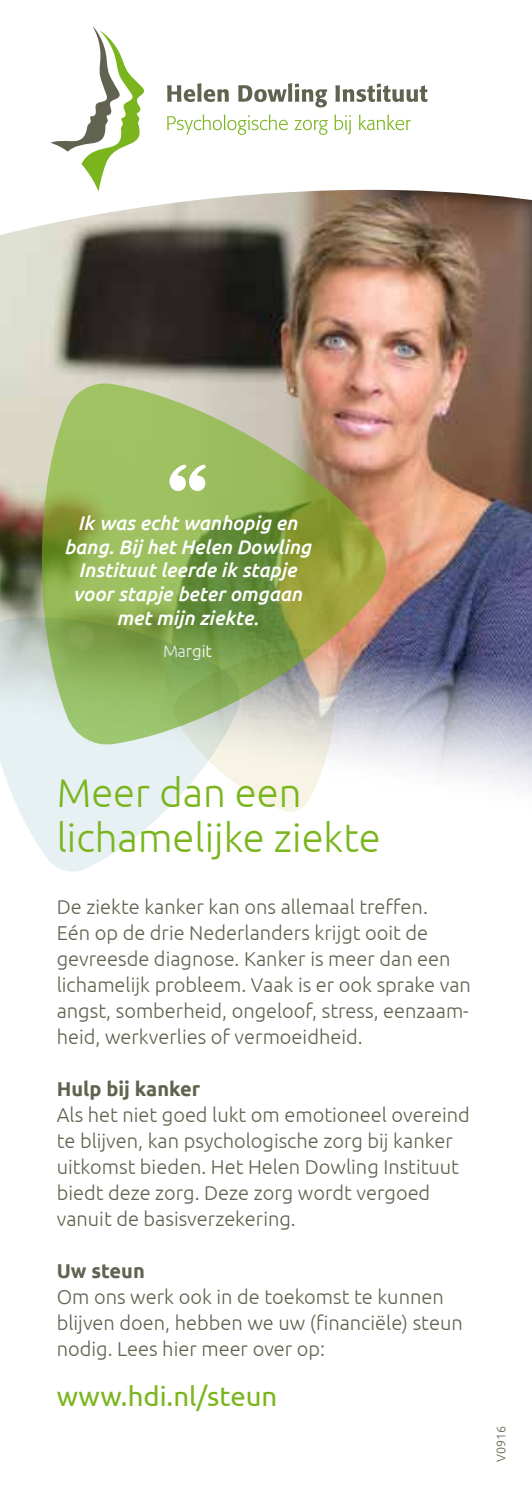
<style>
.page{position:relative;width:532px;height:1489px;background:#fff}
.page>*{position:absolute;margin:0;border:0;box-sizing:border-box;transform-origin:0 0}
.t1{font:300 40px/45px "Ubuntu";color:#7ab51d}
.t2{font:27.5px "Ubuntu";color:#7ab51d}
.t3{font:300 20px/26px "Ubuntu";color:#626250}
.t4{font:700 20px "Ubuntu";color:#626250}
.t5{font:italic 500 19.75px/23.8px "Ubuntu";color:#fff;text-align:center}
.t6{font:300 16.75px "Ubuntu";color:#fff}
.t7{font:300 12.5px "Ubuntu";color:#626250}
</style>
<div class="page">
<img style="left:0;top:240px;width:531px;height:550px">
<svg style="left:0;top:26px;width:531px;height:214px"></svg>
<svg style="left:167px;top:83px;width:62px;height:19px"></svg>
<svg style="left:238px;top:83px;width:89px;height:24px"></svg>
<svg style="left:335px;top:83px;width:92px;height:19px"></svg>
<svg style="left:50px;top:27px;width:95px;height:164px"></svg>
<svg style="left:167px;top:114px;width:120px;height:21px"></svg>
<svg style="left:294px;top:120px;width:33px;height:15px"></svg>
<svg style="left:334px;top:114px;width:16px;height:20px"></svg>
<svg style="left:359px;top:115px;width:51px;height:15px"></svg>
<img style="left:42px;top:381px;width:347px;height:366px">
<svg style="left:169px;top:464px;width:36px;height:27px"></svg>
<svg style="left:0;top:615px;width:243px;height:257px"></svg>
<svg style="left:172px;top:648px;width:165px;height:165px"></svg>
<p class="t5" style="left:64px;top:510px;width:248px">Ik was echt wanhopig en bang. Bij het Helen Dowling<br>Instituut leerde ik stapje voor stapje beter omgaan met mijn ziekte.</p>
<p class="t6" style="left:163px;top:640px;width:51px">Margit</p>
<h1 class="t1" style="left:57px;top:769px;width:325px">Meer dan een lichamelijke ziekte</h1>
<p class="t3" style="left:57px;top:893px;width:415px">De ziekte kanker kan ons allemaal treffen.<br>Eén op de drie Nederlanders krijgt ooit de gevreesde diagnose. Kanker is meer dan een lichamelijk probleem. Vaak is er ook sprake van angst, somberheid, ongeloof, stress, eenzaam&shy;heid, werkverlies of vermoeidheid.</p>
<p class="t4" style="left:57px;top:1076px;width:145px">Hulp bij kanker</p>
<p class="t3" style="left:57px;top:1101px;width:414px">Als het niet goed lukt om emotioneel overeind te blijven, kan psychologische zorg bij kanker uitkomst bieden. Het Helen Dowling Instituut biedt deze zorg. Deze zorg wordt vergoed vanuit de basisverzekering.</p>
<p class="t4" style="left:57px;top:1258px;width:90px">Uw steun</p>
<p class="t3" style="left:57px;top:1283px;width:407px">Om ons werk ook in de toekomst te kunnen blijven doen, hebben we uw (financiële) steun nodig. Lees hier meer over op:</p>
<h2 class="t2" style="left:57px;top:1379px;width:222px">www.hdi.nl/steun</h2>
<p class="t7" style="left:493px;top:1461px;width:38px;rotate:-90deg">V0916</p>
</div>
